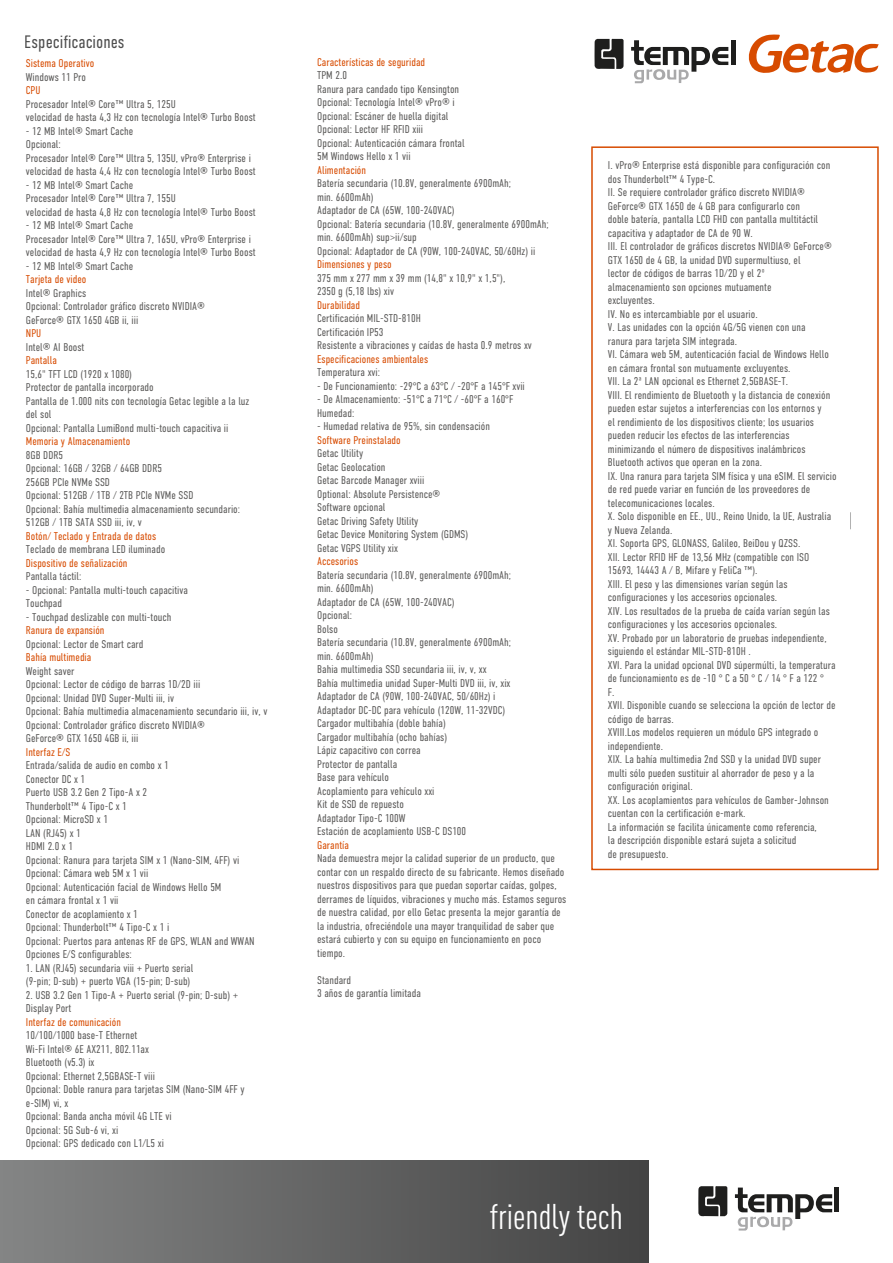
<style>
.page{position:relative;width:893px;height:1263px;background:#fff}
.page>*{position:absolute;margin:0;border:0;box-sizing:border-box;transform-origin:0 0}
.t1{font:condensed 35.25px "DIN Pro";color:#fff}
.t2{font:300 18px "DIN Condensed";color:#000}
.t3{font:300 11.25px/13.5px "DIN Condensed";color:#5a5958}
.t4{font:300 11.25px "DIN Condensed";color:#d74b00}
</style>
<div class="page">
<div style="left:591px;top:146px;width:288px;height:724px;border:2px solid #d74b00"></div>
<div style="left:0;top:1161px;width:649px;height:102px;background:linear-gradient(to right,#848585,#434343)"></div>
<div style="left:834px;top:1187px;width:5px;height:25px;background:#1e1e1d"></div>
<svg style="left:735px;top:1187px;width:97px;height:43px"></svg>
<svg style="left:698px;top:1186px;width:29px;height:31px"></svg>
<hr style="left:731px;top:40px;width:4px;height:25px;background:#1e1e1d">
<svg style="left:631px;top:40px;width:97px;height:43px"></svg>
<svg style="left:594px;top:38px;width:30px;height:31px"></svg>
<svg style="left:850px;top:512px;width:1px;height:17px"></svg>
<svg style="left:749px;top:34px;width:130px;height:39px"></svg>
<h2 class="t2" style="left:25px;top:31px;width:101px">Especificaciones</h2>
<p class="t4" style="left:26px;top:57px;width:70px">Sistema Operativo</p>
<p class="t3" style="left:26px;top:70px;width:62px">Windows 11 Pro</p>
<p class="t4" style="left:26px;top:84px;width:16px">CPU</p>
<p class="t3" style="left:26px;top:97px;width:231px">Procesador Intel® Core™ Ultra 5, 125U<br>velocidad de hasta 4,3 Hz con tecnología Intel® Turbo Boost</p>
<p class="t3" style="left:26px;top:124px;width:231px">- 12 MB Intel® Smart Cache<br>Opcional:<br>Procesador Intel® Core™ Ultra 5, 135U, vPro® Enterprise i velocidad de hasta 4,4 Hz con tecnología Intel® Turbo Boost</p>
<p class="t3" style="left:26px;top:178px;width:231px">- 12 MB Intel® Smart Cache<br>Procesador Intel® Core™ Ultra 7, 155U<br>velocidad de hasta 4,8 Hz con tecnología Intel® Turbo Boost</p>
<p class="t3" style="left:26px;top:219px;width:231px">- 12 MB Intel® Smart Cache<br>Procesador Intel® Core™ Ultra 7, 165U, vPro® Enterprise i velocidad de hasta 4,9 Hz con tecnología Intel® Turbo Boost</p>
<p class="t3" style="left:26px;top:259px;width:109px">- 12 MB Intel® Smart Cache</p>
<p class="t4" style="left:26px;top:273px;width:62px">Tarjeta de video</p>
<p class="t3" style="left:26px;top:286px;width:181px">Intel® Graphics<br>Opcional: Controlador gráfico discreto NVIDIA®<br>GeForce® GTX 1650 4GB ii, iii</p>
<p class="t4" style="left:26px;top:327px;width:17px">NPU</p>
<p class="t3" style="left:26px;top:340px;width:60px">Intel® AI Boost</p>
<p class="t4" style="left:26px;top:354px;width:33px">Pantalla</p>
<p class="t3" style="left:26px;top:367px;width:225px">15,6" TFT LCD (1920 x 1080)<br>Protector de pantalla incorporado<br>Pantalla de 1.000 nits con tecnología Getac legible a la luz del sol<br>Opcional: Pantalla LumiBond multi-touch capacitiva ii</p>
<p class="t4" style="left:26px;top:435px;width:106px">Memoria y Almacenamiento</p>
<p class="t3" style="left:26px;top:448px;width:216px">8GB DDR5<br>Opcional: 16GB / 32GB / 64GB DDR5<br>256GB PCIe NVMe SSD<br>Opcional: 512GB / 1TB / 2TB PCIe NVMe SSD<br>Opcional: Bahía multimedia almacenamiento secundario:<br>512GB / 1TB SATA SSD iii, iv, v</p>
<p class="t4" style="left:26px;top:530px;width:132px">Botón/ Teclado y Entrada de datos</p>
<p class="t3" style="left:26px;top:543px;width:141px">Teclado de membrana LED iluminado</p>
<p class="t4" style="left:26px;top:557px;width:103px">Dispositivo de señalización</p>
<p class="t3" style="left:26px;top:570px;width:57px">Pantalla táctil:</p>
<p class="t3" style="left:26px;top:583px;width:164px">- Opcional: Pantalla multi-touch capacitiva<br>Touchpad</p>
<p class="t3" style="left:26px;top:610px;width:147px">- Touchpad deslizable con multi-touch</p>
<p class="t4" style="left:26px;top:624px;width:80px">Ranura de expansión</p>
<p class="t3" style="left:26px;top:637px;width:119px">Opcional: Lector de Smart card</p>
<p class="t4" style="left:26px;top:651px;width:67px">Bahía multimedia</p>
<p class="t3" style="left:26px;top:664px;width:243px">Weight saver<br>Opcional: Lector de código de barras 1D/2D iii<br>Opcional: Unidad DVD Super-Multi iii, iv<br>Opcional: Bahía multimedia almacenamiento secundario iii, iv, v Opcional: Controlador gráfico discreto NVIDIA®<br>GeForce® GTX 1650 4GB ii, iii</p>
<p class="t4" style="left:26px;top:746px;width:46px">Interfaz E/S</p>
<p class="t3" style="left:26px;top:759px;width:230px">Entrada/salida de audio en combo x 1<br>Conector DC x 1<br>Puerto USB 3.2 Gen 2 Tipo-A x 2<br>Thunderbolt™ 4 Tipo-C x 1<br>Opcional: MicroSD x 1<br>LAN (RJ45) x 1<br>HDMI 2.0 x 1<br>Opcional: Ranura para tarjeta SIM x 1 (Nano-SIM, 4FF) vi<br>Opcional: Cámara web 5M x 1 vii<br>Opcional: Autenticación facial de Windows Hello 5M<br>en cámara frontal x 1 vii<br>Conector de acoplamiento x 1<br>Opcional: Thunderbolt™ 4 Tipo-C x 1 i<br>Opcional: Puertos para antenas RF de GPS, WLAN and WWAN<br>Opciones E/S configurables:</p>
<p class="t3" style="left:26px;top:961px;width:169px">1. LAN (RJ45) secundaria viii + Puerto serial (9-pin; D-sub) + puerto VGA (15-pin; D-sub)</p>
<p class="t3" style="left:26px;top:988px;width:214px">2. USB 3.2 Gen 1 Tipo-A + Puerto serial (9-pin; D-sub) +<br>Display Port</p>
<p class="t4" style="left:26px;top:1016px;width:97px">Interfaz de comunicación</p>
<p class="t3" style="left:26px;top:1029px;width:220px">10/100/1000 base-T Ethernet<br>Wi-Fi Intel® 6E AX211, 802.11ax<br>Bluetooth (v5.3) ix<br>Opcional: Ethernet 2,5GBASE-T viii<br>Opcional: Doble ranura para tarjetas SIM (Nano-SIM 4FF y e-SIM) vi, x<br>Opcional: Banda ancha móvil 4G LTE vi<br>Opcional: 5G Sub-6 vi, xi<br>Opcional: GPS dedicado con L1/L5 xi</p>
<p class="t4" style="left:317px;top:56px;width:110px">Características de seguridad</p>
<p class="t3" style="left:317px;top:69px;width:149px">TPM 2.0<br>Ranura para candado tipo Kensington<br>Opcional: Tecnología Intel® vPro® i<br>Opcional: Escáner de huella digital<br>Opcional: Lector HF RFID xiii<br>Opcional: Autenticación cámara frontal<br>5M Windows Hello x 1 vii</p>
<p class="t4" style="left:317px;top:164px;width:50px">Alimentación</p>
<p class="t3" style="left:317px;top:177px;width:233px">Batería secundaria (10.8V, generalmente 6900mAh;<br>min. 6600mAh)<br>Adaptador de CA (65W, 100-240VAC)<br>Opcional: Batería secundaria (10.8V, generalmente 6900mAh; min. 6600mAh) sup&gt;ii/sup<br>Opcional: Adaptador de CA (90W, 100-240VAC, 50/60Hz) ii</p>
<p class="t4" style="left:317px;top:258px;width:76px">Dimensiones y peso</p>
<p class="t3" style="left:317px;top:271px;width:190px">375 mm x 277 mm x 39 mm (14,8" x 10,9" x 1,5"),<br>2350 g (5,18 lbs) xiv</p>
<p class="t4" style="left:317px;top:299px;width:44px">Durabilidad</p>
<p class="t3" style="left:317px;top:312px;width:216px">Certificación MIL-STD-810H<br>Certificación IP53<br>Resistente a vibraciones y caídas de hasta 0.9 metros xv</p>
<p class="t4" style="left:317px;top:353px;width:113px">Especificaciones ambientales</p>
<p class="t3" style="left:317px;top:366px;width:64px">Temperatura xvi:</p>
<p class="t3" style="left:317px;top:379px;width:209px">- De Funcionamiento: -29°C a 63°C / -20°F a 145°F xvii</p>
<p class="t3" style="left:317px;top:393px;width:198px">- De Almacenamiento: -51°C a 71°C / -60°F a 160°F<br>Humedad:</p>
<p class="t3" style="left:317px;top:420px;width:174px">- Humedad relativa de 95%, sin condensación</p>
<p class="t4" style="left:317px;top:434px;width:85px">Software Preinstalado</p>
<p class="t3" style="left:317px;top:447px;width:153px">Getac Utility<br>Getac Geolocation<br>Getac Barcode Manager xviii<br>Optional: Absolute Persistence®<br>Software opcional<br>Getac Driving Safety Utility<br>Getac Device Monitoring System (GDMS)<br>Getac VGPS Utility xix</p>
<p class="t4" style="left:317px;top:555px;width:42px">Accesorios</p>
<p class="t3" style="left:317px;top:568px;width:196px">Batería secundaria (10.8V, generalmente 6900mAh; min. 6600mAh)<br>Adaptador de CA (65W, 100-240VAC)<br>Opcional:<br>Bolso<br>Batería secundaria (10.8V, generalmente 6900mAh; min. 6600mAh)<br>Bahia multimedia SSD secundaria iii, iv, v, xx<br>Bahía multimedia unidad Super-Multi DVD iii, iv, xix<br>Adaptador de CA (90W, 100-240VAC, 50/60Hz) i<br>Adaptador DC-DC para vehículo (120W, 11-32VDC)<br>Cargador multibahía (doble bahía)<br>Cargador multibahía (ocho bahías)<br>Lápiz capacitivo con correa<br>Protector de pantalla<br>Base para vehículo<br>Acoplamiento para vehículo xxi<br>Kit de SSD de repuesto<br>Adaptador Tipo-C 100W<br>Estación de acoplamiento USB-C DS100</p>
<p class="t4" style="left:317px;top:839px;width:33px">Garantía</p>
<p class="t3" style="left:317px;top:852px;width:251px">Nada demuestra mejor la calidad superior de un producto, que contar con un respaldo directo de su fabricante. Hemos diseñado nuestros dispositivos para que puedan soportar caídas, golpes, derrames de líquidos, vibraciones y mucho más. Estamos seguros de nuestra calidad, por ello Getac presenta la mejor garantía de la industria, ofreciéndole una mayor tranquilidad de saber que estará cubierto y con su equipo en funcionamiento en poco tiempo.</p>
<p class="t3" style="left:317px;top:973px;width:105px">Standard<br>3 años de garantía limitada</p>
<p class="t3" style="left:608px;top:159px;width:230px">I. vPro® Enterprise está disponible para configuración con dos Thunderbolt™ 4 Type-C.<br>II. Se requiere controlador gráfico discreto NVIDIA® GeForce® GTX 1650 de 4 GB para configurarlo con<br>doble batería, pantalla LCD FHD con pantalla multitáctil capacitiva y adaptador de CA de 90 W.<br>III. El controlador de gráficos discretos NVIDIA® GeForce® GTX 1650 de 4 GB, la unidad DVD supermultiuso, el<br>lector de códigos de barras 1D/2D y el 2º<br>almacenamiento son opciones mutuamente<br>excluyentes.<br>IV. No es intercambiable por el usuario.<br>V. Las unidades con la opción 4G/5G vienen con una<br>ranura para tarjeta SIM integrada.<br>VI. Cámara web 5M, autenticación facial de Windows Hello en cámara frontal son mutuamente excluyentes.<br>VII. La 2ª LAN opcional es Ethernet 2,5GBASE-T.<br>VIII. El rendimiento de Bluetooth y la distancia de conexión pueden estar sujetos a interferencias con los entornos y<br>el rendimiento de los dispositivos cliente; los usuarios pueden reducir los efectos de las interferencias minimizando el número de dispositivos inalámbricos Bluetooth activos que operan en la zona.<br>IX. Una ranura para tarjeta SIM física y una eSIM. El servicio de red puede variar en función de los proveedores de telecomunicaciones locales.<br>X. Solo disponible en EE., UU., Reino Unido, la UE, Australia y Nueva Zelanda.<br>XI. Soporta GPS, GLONASS, Galileo, BeiDou y QZSS.<br>XII. Lector RFID HF de 13,56 MHz (compatible con ISO 15693, 14443 A / B, Mifare y FeliCa ™).<br>XIII. El peso y las dimensiones varían según las configuraciones y los accesorios opcionales.<br>XIV. Los resultados de la prueba de caída varían según las configuraciones y los accesorios opcionales.<br>XV. Probado por un laboratorio de pruebas independiente, siguiendo el estándar MIL-STD-810H .<br>XVI. Para la unidad opcional DVD súpermúlti, la temperatura de funcionamiento es de -10 ° C a 50 ° C / 14 ° F a 122 °<br>F.<br>XVII. Disponible cuando se selecciona la opción de lector de código de barras.<br>XVIII.Los modelos requieren un módulo GPS integrado o independiente.<br>XIX. La bahía multimedia 2nd SSD y la unidad DVD super multi sólo pueden sustituir al ahorrador de peso y a la configuración original.<br>XX. Los acoplamientos para vehículos de Gamber-Johnson cuentan con la certificación e-mark.<br>La información se facilita únicamente como referencia,<br>la descripción disponible estará sujeta a solicitud<br>de presupuesto.</p>
<h1 class="t1" style="left:490px;top:1191px;width:134px">friendly tech</h1>
</div>
